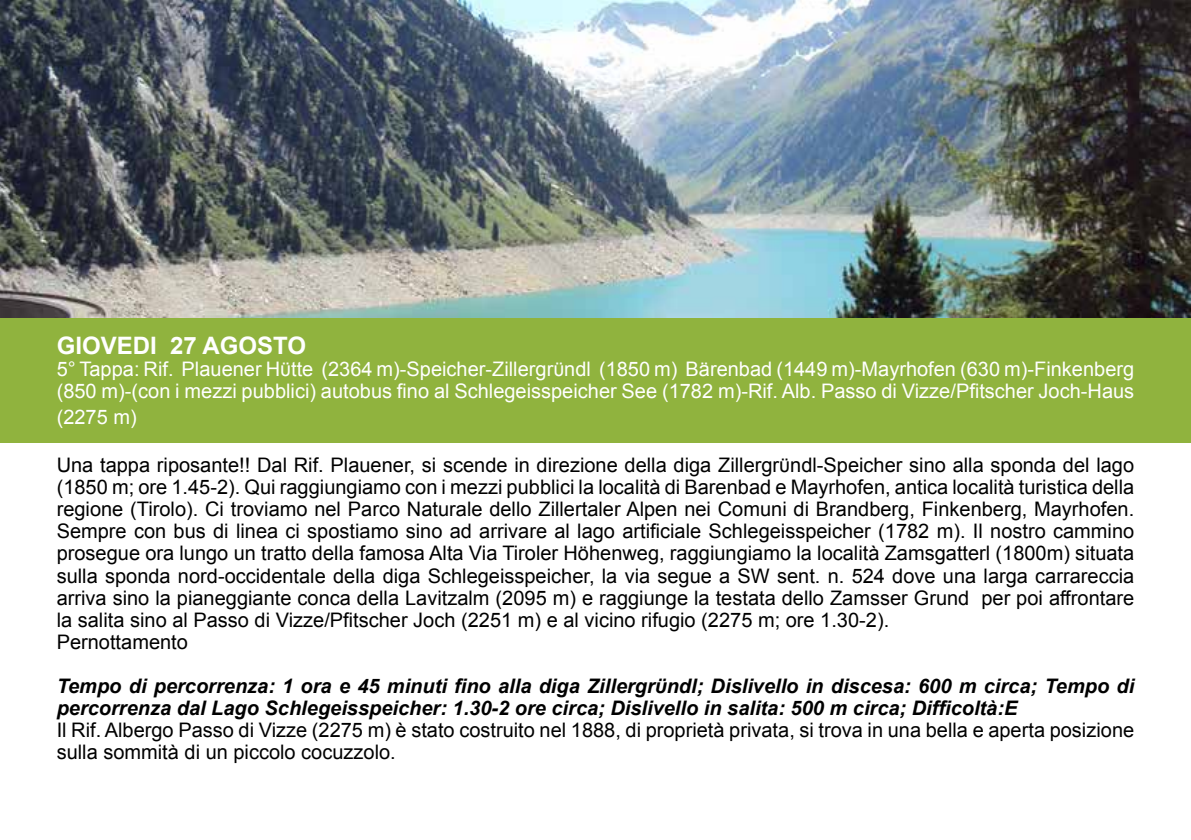
<style>
.page{position:relative;width:1191px;height:840px;background:#fff}
.page>*{position:absolute;margin:0;border:0;box-sizing:border-box;transform-origin:0 0}
.t1{font:700 24px "Arial";color:#fff}
.t2{font:20px/22px "Arial";color:#000}
.t3{font:20px/22px "Arial";color:#fff}
.t4{font:italic 700 20px/22px "Arial";color:#000}
</style>
<div class="page">
<div style="left:0;top:317px;width:1191px;height:125px;background:#90b33e"></div>
<img style="left:0;top:0;width:1191px;height:317px">
<p class="t1" style="left:57px;top:329px;width:251px">GIOVEDI 27 AGOSTO</p>
<p class="t3" style="left:57px;top:358px;width:1079px">5° Tappa: Rif. Plauener Hϋtte (2364 m)-Speicher-Zillergrϋndl (1850 m) Bärenbad (1449 m)-Mayrhofen (630 m)-Finkenberg (850 m)-(con i mezzi pubblici) autobus fino al Schlegeisspeicher See (1782 m)-Rif. Alb. Passo di Vizze/Pfitscher Joch-Haus</p>
<p class="t3" style="left:57px;top:406px;width:82px">(2275 m)</p>
<p class="t2" style="left:57px;top:454px;width:1079px">Una tappa riposante!! Dal Rif. Plauener, si scende in direzione della diga Zillergrϋndl-Speicher sino alla sponda del lago (1850 m; ore 1.45-2). Qui raggiungiamo con i mezzi pubblici la località di Barenbad e Mayrhofen, antica località turistica della regione (Tirolo). Ci troviamo nel Parco Naturale dello Zillertaler Alpen nei Comuni di Brandberg, Finkenberg, Mayrhofen.<br>Sempre con bus di linea ci spostiamo sino ad arrivare al lago artificiale Schlegeisspeicher (1782 m). Il nostro cammino prosegue ora lungo un tratto della famosa Alta Via Tiroler Hӧhenweg, raggiungiamo la località Zamsgatterl (1800m) situata sulla sponda nord-occidentale della diga Schlegeisspeicher, la via segue a SW sent. n. 524 dove una larga carrareccia arriva sino la pianeggiante conca della Lavitzalm (2095 m) e raggiunge la testata dello Zamsser Grund per poi affrontare la salita sino al Passo di Vizze/Pfitscher Joch (2251 m) e al vicino rifugio (2275 m; ore 1.30-2).<br>Pernottamento</p>
<p class="t4" style="left:57px;top:674px;width:1079px">Tempo di percorrenza: 1 ora e 45 minuti fino alla diga Zillergrϋndl; Dislivello in discesa: 600 m circa; Tempo di percorrenza dal Lago Schlegeisspeicher: 1.30-2 ore circa; Dislivello in salita: 500 m circa; Difficoltà:E</p>
<p class="t2" style="left:57px;top:718px;width:1079px">Il Rif. Albergo Passo di Vizze (2275 m) è stato costruito nel 1888, di proprietà privata, si trova in una bella e aperta posizione sulla sommità di un piccolo cocuzzolo.</p>
</div>
